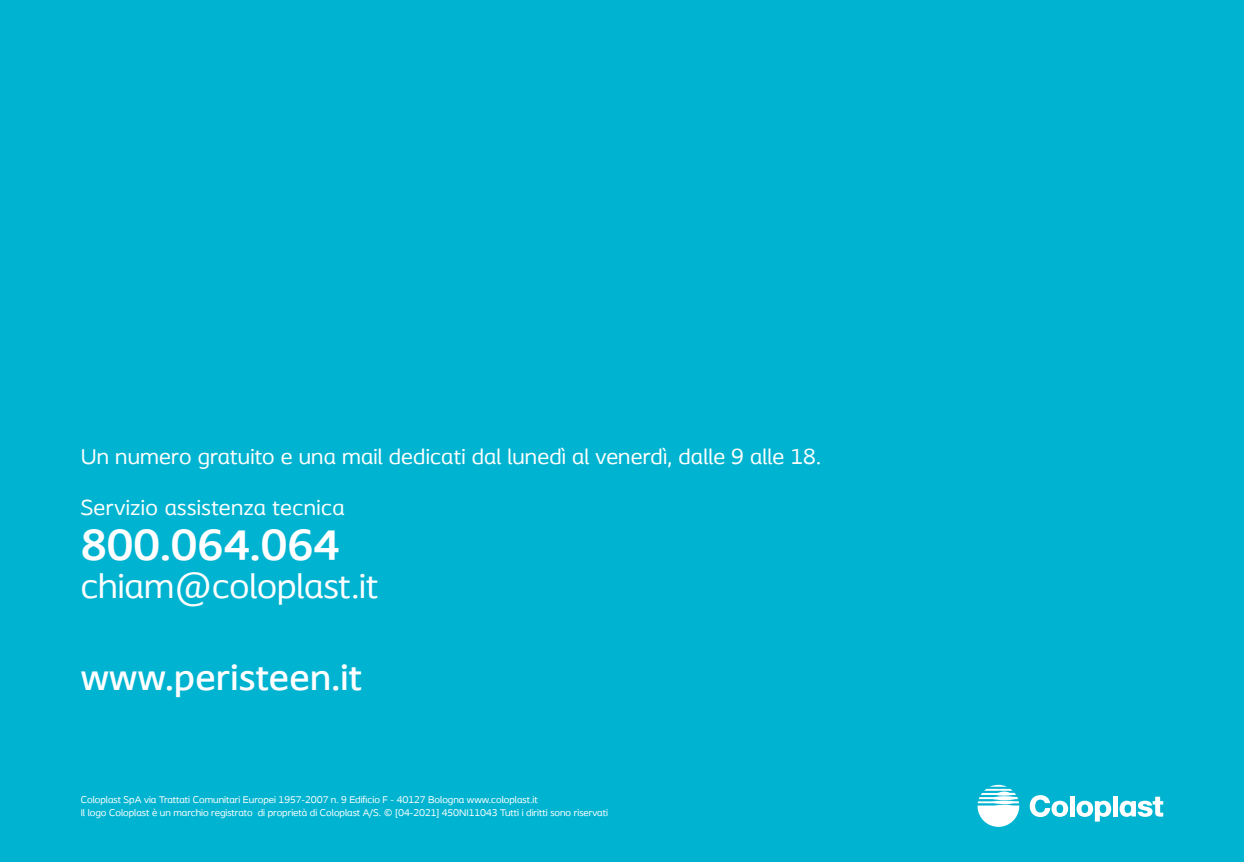
<style>
.page{position:relative;width:1244px;height:862px;background:#fff}
.page>*{position:absolute;margin:0;border:0;box-sizing:border-box;transform-origin:0 0}
.t1{font:700 45px "Coloplast";color:#fff}
.t2{font:500 38.25px "Coloplast";letter-spacing:.01em;color:#fff}
.t3{font:36px "Coloplast";color:#fff}
.t4{font:22.5px "Coloplast";letter-spacing:.01em;color:#fff}
.t5{font:10.12px/12.4px "Coloplast";color:#fff}
</style>
<div class="page">
<div style="left:0;top:0;width:1244px;height:861px;background:#00b4d1"></div>
<svg style="left:977px;top:784px;width:42px;height:42px"></svg>
<svg style="left:1029px;top:795px;width:39px;height:21px"></svg>
<div style="left:1070px;top:795px;width:5px;height:21px;background:#fff"></div>
<div style="left:1113px;top:795px;width:5px;height:21px;background:#fff"></div>
<svg style="left:1076px;top:800px;width:35px;height:21px"></svg>
<svg style="left:1119px;top:796px;width:44px;height:20px"></svg>
<h3 class="t4" style="left:81px;top:442px;width:742px">Un numero gratuito e una mail dedicati dal lunedì al venerdì, dalle 9 alle 18.</h3>
<h3 class="t4" style="left:81px;top:493px;width:265px">Servizio assistenza tecnica</h3>
<h1 class="t1" style="left:81px;top:517px;width:260px">800.064.064</h1>
<h3 class="t3" style="left:81px;top:563px;width:299px">chiam@coloplast.it</h3>
<h2 class="t2" style="left:81px;top:654px;width:283px">www.peristeen.it</h2>
<p class="t5" style="left:81px;top:793px;width:529px">Coloplast SpA via Trattati Comunitari Europei 1957-2007 n. 9 Edificio F - 40127 Bologna www.coloplast.it<br>Il logo Coloplast è un marchio registrato di proprietà di Coloplast A/S. © [04-2021] 450NI11043 Tutti i diritti sono riservati</p>
</div>
